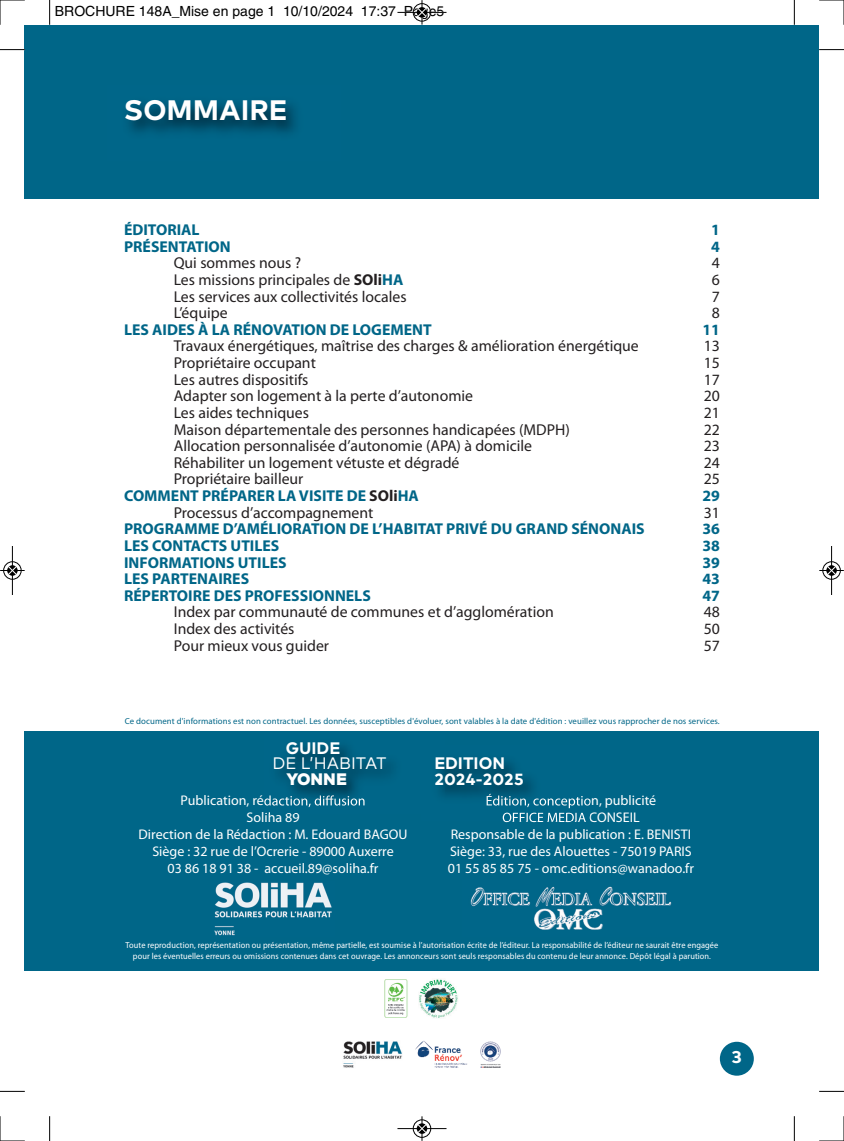
<style>
.page{position:relative;width:844px;height:1141px;background:#fff}
.page>*{position:absolute;margin:0;border:0;box-sizing:border-box;transform-origin:0 0}
.t1{font:700 28.18px "Typold";color:#fff}
.t2{font:700 17.5px "Typold";color:#fff}
.t3{font:700 16.62px/15.8px "Typold";color:#fff}
.t4{font:16.62px "Typold";color:#fff}
.t5{font:900 16.62px "Typold";color:#fff}
.t6{font:15.75px "Myriad Pro";color:#231f20}
.t7{font:700 15.75px "Myriad Pro";color:#068}
.t8{font:14px/16.8px "Myriad Pro";color:#fff;text-align:center}
.t9{font:14px "Helvetica";color:#000}
.t10{font:8.75px/10.5px "Myriad Pro";letter-spacing:.01em;color:#fff;text-align:center;scale:.95 1}
.t11{font:8.75px "Myriad Pro";letter-spacing:.01em;color:#068}
.s1{font-weight:700}
.s2{font-weight:700;color:#068}
.s3{color:#231f20}
</style>
<div class="page">
<img style="left:415px;top:1040px;width:52px;height:28px">
<img style="left:480px;top:1041px;width:21px;height:27px">
<img style="left:343px;top:1041px;width:59px;height:27px">
<div style="left:719px;top:1042px;width:34px;height:34px;background:#068;border-radius:50%"></div>
<div style="left:24px;top:25px;width:794px;height:173px;background:#068"></div>
<div style="left:25px;top:732px;width:794px;height:239px;background:#068"></div>
<img style="left:272px;top:746px;width:119px;height:62px">
<svg style="left:264px;top:795px;width:7px;height:11px"></svg>
<img style="left:265px;top:812px;width:33px;height:2px">
<img style="left:440px;top:761px;width:150px;height:52px">
<img style="left:486px;top:794px;width:93px;height:14px">
<img style="left:502px;top:813px;width:88px;height:8px">
<img style="left:470px;top:886px;width:202px;height:44px">
<img style="left:214px;top:882px;width:118px;height:54px">
<img style="left:419px;top:979px;width:39px;height:39px">
<img style="left:384px;top:979px;width:24px;height:39px">
<svg style="left:49px;top:0;width:1px;height:25px"></svg>
<svg style="left:0;top:49px;width:25px;height:1px"></svg>
<svg style="left:793px;top:0;width:1px;height:25px"></svg>
<svg style="left:819px;top:49px;width:24px;height:1px"></svg>
<svg style="left:49px;top:1116px;width:1px;height:25px"></svg>
<svg style="left:0;top:1091px;width:25px;height:1px"></svg>
<svg style="left:793px;top:1116px;width:1px;height:25px"></svg>
<svg style="left:819px;top:1091px;width:24px;height:1px"></svg>
<svg style="left:0;top:0;width:25px;height:25px"></svg>
<svg style="left:819px;top:0;width:25px;height:25px"></svg>
<svg style="left:0;top:1116px;width:25px;height:25px"></svg>
<svg style="left:819px;top:1116px;width:25px;height:25px"></svg>
<div style="left:412px;top:3px;width:19px;height:19px;border:1px solid #fff;border-radius:50%"></div>
<hr style="left:397px;top:12px;width:49px;height:1px;background:#000">
<div style="left:413px;top:3px;width:18px;height:18px;border:1px solid #000;border-radius:50%"></div>
<svg style="left:417px;top:0;width:9px;height:25px"></svg>
<div style="left:412px;top:1119px;width:19px;height:19px;border:1px solid #fff;border-radius:50%"></div>
<hr style="left:397px;top:1128px;width:49px;height:1px;background:#000">
<div style="left:413px;top:1120px;width:18px;height:18px;border:1px solid #000;border-radius:50%"></div>
<svg style="left:417px;top:1116px;width:9px;height:25px"></svg>
<div style="left:3px;top:561px;width:19px;height:19px;border:1px solid #fff;border-radius:50%"></div>
<hr style="left:12px;top:546px;width:1px;height:49px;background:#000">
<div style="left:3px;top:562px;width:18px;height:17px;border:1px solid #000;border-radius:50%"></div>
<svg style="left:0;top:566px;width:25px;height:9px"></svg>
<div style="left:822px;top:561px;width:18px;height:19px;border:1px solid #fff;border-radius:50%"></div>
<hr style="left:831px;top:546px;width:1px;height:49px;background:#000">
<div style="left:822px;top:562px;width:18px;height:17px;border:1px solid #000;border-radius:50%"></div>
<svg style="left:819px;top:566px;width:24px;height:9px"></svg>
<p class="t9" style="left:55px;top:6px;width:391px">BROCHURE 148A_Mise en page 1 10/10/2024 17:37 Page5</p>
<h1 class="t1" style="left:124px;top:99px;width:164px">SOMMAIRE</h1>
<p class="t7" style="left:124px;top:224px;width:77px">ÉDITORIAL</p>
<p class="t7" style="left:711px;top:224px;width:10px">1</p>
<p class="t7" style="left:124px;top:240px;width:108px">PRÉSENTATION</p>
<p class="t7" style="left:711px;top:240px;width:10px">4</p>
<p class="t6" style="left:174px;top:257px;width:129px">Qui sommes nous ?</p>
<p class="t6" style="left:711px;top:257px;width:10px">4</p>
<p class="t6" style="left:174px;top:274px;width:231px">Les missions principales de <span class="s1">SOli</span><span class="s2">HA</span></p>
<p class="t6" style="left:711px;top:274px;width:10px">6</p>
<p class="t6" style="left:174px;top:290px;width:234px">Les services aux collectivités locales</p>
<p class="t6" style="left:711px;top:290px;width:10px">7</p>
<p class="t6" style="left:174px;top:307px;width:55px">L’équipe</p>
<p class="t6" style="left:711px;top:307px;width:10px">8</p>
<p class="t7" style="left:124px;top:324px;width:309px">LES AIDES À LA RÉNOVATION DE LOGEMENT</p>
<p class="t7" style="left:702px;top:324px;width:19px">11</p>
<p class="t6" style="left:174px;top:340px;width:466px">Travaux énergétiques, maîtrise des charges &amp; amélioration énergétique</p>
<p class="t6" style="left:703px;top:340px;width:18px">13</p>
<p class="t6" style="left:174px;top:357px;width:144px">Propriétaire occupant</p>
<p class="t6" style="left:703px;top:357px;width:18px">15</p>
<p class="t6" style="left:174px;top:373px;width:136px">Les autres dispositifs</p>
<p class="t6" style="left:703px;top:373px;width:18px">17</p>
<p class="t6" style="left:174px;top:390px;width:301px">Adapter son logement à la perte d’autonomie</p>
<p class="t6" style="left:703px;top:390px;width:18px">20</p>
<p class="t6" style="left:174px;top:407px;width:137px">Les aides techniques</p>
<p class="t6" style="left:703px;top:407px;width:18px">21</p>
<p class="t6" style="left:174px;top:423px;width:397px">Maison départementale des personnes handicapées (MDPH)</p>
<p class="t6" style="left:703px;top:423px;width:18px">22</p>
<p class="t6" style="left:174px;top:440px;width:360px">Allocation personnalisée d’autonomie (APA) à domicile</p>
<p class="t6" style="left:703px;top:440px;width:18px">23</p>
<p class="t6" style="left:174px;top:457px;width:287px">Réhabiliter un logement vétuste et dégradé</p>
<p class="t6" style="left:703px;top:457px;width:18px">24</p>
<p class="t6" style="left:174px;top:473px;width:131px">Propriétaire bailleur</p>
<p class="t6" style="left:703px;top:473px;width:18px">25</p>
<p class="t7" style="left:124px;top:490px;width:296px">COMMENT PRÉPARER LA VISITE DE <span class="s3">SOli</span>HA</p>
<p class="t7" style="left:702px;top:490px;width:19px">29</p>
<p class="t6" style="left:174px;top:506px;width:201px">Processus d’accompagnement</p>
<p class="t6" style="left:703px;top:506px;width:18px">31</p>
<p class="t7" style="left:124px;top:523px;width:522px">PROGRAMME D’AMÉLIORATION DE L’HABITAT PRIVÉ DU GRAND SÉNONAIS</p>
<p class="t7" style="left:702px;top:523px;width:19px">36</p>
<p class="t7" style="left:124px;top:540px;width:157px">LES CONTACTS UTILES</p>
<p class="t7" style="left:702px;top:540px;width:19px">38</p>
<p class="t7" style="left:124px;top:556px;width:164px">INFORMATIONS UTILES</p>
<p class="t7" style="left:702px;top:556px;width:19px">39</p>
<p class="t7" style="left:124px;top:573px;width:127px">LES PARTENAIRES</p>
<p class="t7" style="left:702px;top:573px;width:19px">43</p>
<p class="t7" style="left:124px;top:590px;width:248px">RÉPERTOIRE DES PROFESSIONNELS</p>
<p class="t7" style="left:702px;top:590px;width:19px">47</p>
<p class="t6" style="left:174px;top:606px;width:381px">Index par communauté de communes et d’agglomération</p>
<p class="t6" style="left:703px;top:606px;width:18px">48</p>
<p class="t6" style="left:174px;top:623px;width:122px">Index des activités</p>
<p class="t6" style="left:703px;top:623px;width:18px">50</p>
<p class="t6" style="left:174px;top:639px;width:157px">Pour mieux vous guider</p>
<p class="t6" style="left:703px;top:639px;width:18px">57</p>
<p class="t11" style="left:125px;top:718px;width:596px">Ce document d'informations est non contractuel. Les données, susceptibles d'évoluer, sont valables à la date d'édition : veuillez vous rapprocher de nos services.</p>
<p class="t3" style="left:286px;top:742px;width:56px">GUIDE</p>
<p class="t4" style="left:272px;top:757px;width:115px">DE L’HABITAT</p>
<p class="t5" style="left:286px;top:772px;width:62px">YONNE</p>
<p class="t3" style="left:434px;top:757px;width:91px">EDITION<br>2024-2025</p>
<p class="t8" style="left:139px;top:810px;width:270px">Soliha 89<br>Direction de la Rédaction : M. Edouard BAGOU<br>Siège : 32 rue de l’Ocrerie - 89000 Auxerre<br>03 86 18 91 38 - accueil.89@soliha.fr</p>
<p class="t8" style="left:448px;top:810px;width:247px">OFFICE MEDIA CONSEIL<br>Responsable de la publication : E. BENISTI Siège: 33, rue des Alouettes - 75019 PARIS 01 55 85 85 75 - omc.editions@wanadoo.fr</p>
<p class="t10" style="left:126px;top:941px;width:625px">Toute reproduction, représentation ou présentation, même partielle, est soumise à l’autorisation écrite de l’éditeur. La responsabilité de l’éditeur ne saurait être engagée pour les éventuelles erreurs ou omissions contenues dans cet ouvrage. Les annonceurs sont seuls responsables du contenu de leur annonce. Dépôt légal à parution.</p>
<p class="t2" style="left:731px;top:1050px;width:12px">3</p>
</div>
